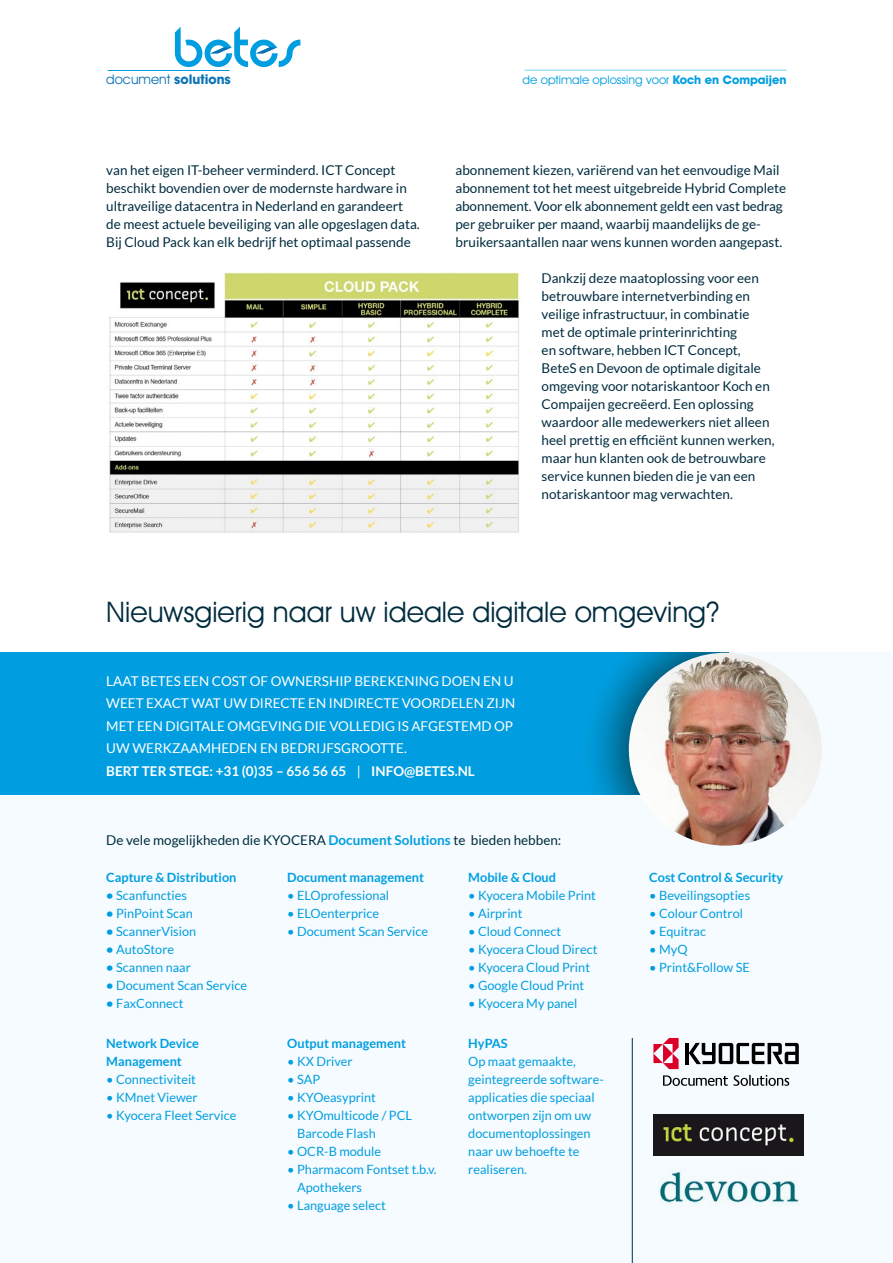
<style>
.page{position:relative;width:893px;height:1263px;background:#fff}
.page>*{position:absolute;margin:0;border:0;box-sizing:border-box;transform-origin:0 0}
.t1{font:28.5px "Avant Garde IT Cby BT";color:#002c3f}
.t2{font:13.5px/18px "Lato";color:#002c3f}
.t3{font:13.5px/22.5px "Lato";color:#fff}
.t4{font:700 13.5px "Avant Garde IT Cby BT";color:#0b72b5}
.t5{font:12.75px/18px "Lato";color:#009ee0}
.t6{font:700 12.75px/18px "Lato";color:#009ee0}
.t7{font:12px "Avant Garde IT Cby BT";color:#009ee0}
.s1{font-weight:400}
.s2{font-weight:700}
.s3{font-weight:700;color:#009ee0}
</style>
<div class="page">
<div style="left:0;top:653px;width:893px;height:610px;background:#f5fbfe"></div>
<div style="left:0;top:653px;width:716px;height:141px;background:#009ee0"></div>
<hr style="left:685px;top:1043px;width:3px;height:21px;background:#000">
<svg style="left:689px;top:1043px;width:110px;height:21px"></svg>
<svg style="left:663px;top:1075px;width:126px;height:11px"></svg>
<svg style="left:653px;top:1038px;width:26px;height:31px"></svg>
<img style="left:629px;top:653px;width:193px;height:193px;border-radius:96px">
<img style="left:653px;top:1114px;width:151px;height:41px">
<img style="left:659px;top:1171px;width:140px;height:32px">
<hr style="left:632px;top:1038px;width:1px;height:225px;background:#002c3f">
<svg style="left:175px;top:27px;width:125px;height:40px"></svg>
<hr style="left:108px;top:70px;width:121px;height:1px;background:#009ee0">
<img style="left:109px;top:272px;width:411px;height:261px">
<hr style="left:525px;top:70px;width:262px;height:1px;background:#009ee0">
<p class="t4" style="left:106px;top:71px;width:126px"><span class="s1">document</span> solutions</p>
<p class="t7" style="left:523px;top:73px;width:266px">de optimale oplossing voor <span class="s2">Koch en Compaijen</span></p>
<p class="t2" style="left:106px;top:161px;width:315px">van het eigen IT-beheer verminderd. ICT Concept beschikt bovendien over de modernste hardware in ultraveilige datacentra in Nederland en garandeert de meest actuele beveiliging van alle opgeslagen data.<br>Bij Cloud Pack kan elk bedrijf het optimaal passende</p>
<p class="t2" style="left:455px;top:161px;width:332px">abonnement kiezen, variërend van het eenvoudige Mail abonnement tot het meest uitgebreide Hybrid Complete abonnement. Voor elk abonnement geldt een vast bedrag per gebruiker per maand, waarbij maandelijks de ge&shy;bruikersaantallen naar wens kunnen worden aangepast.</p>
<p class="t2" style="left:542px;top:269px;width:234px">Dankzij deze maatoplossing voor een betrouwbare internetverbinding en veilige infrastructuur, in combinatie met de optimale printerinrichting<br>en software, hebben ICT Concept, BeteS en Devoon de optimale digitale omgeving voor notariskantoor Koch en Compaijen gecreëerd. Een oplossing waardoor alle medewerkers niet alleen heel prettig en efficiënt kunnen werken, maar hun klanten ook de betrouwbare service kunnen bieden die je van een notariskantoor mag verwachten.</p>
<h1 class="t1" style="left:106px;top:595px;width:614px">Nieuwsgierig naar uw ideale digitale omgeving?</h1>
<p class="t3" style="left:106px;top:669px;width:410px">LAAT BETES EEN COST OF OWNERSHIP BEREKENING DOEN EN U WEET EXACT WAT UW DIRECTE EN INDIRECTE VOORDELEN ZIJN MET EEN DIGITALE OMGEVING DIE VOLLEDIG IS AFGESTEMD OP UW WERKZAAMHEDEN EN BEDRIJFSGROOTTE.<br><span class="s2">BERT TER STEGE: +31 (0)35 – 656 56 65</span> | <span class="s2">INFO@BETES.NL</span></p>
<p class="t2" style="left:106px;top:831px;width:456px">De vele mogelijkheden die KYOCERA <span class="s3">Document Solutions</span> te bieden hebben:</p>
<p class="t6" style="left:106px;top:868px;width:132px">Capture &amp; Distribution</p>
<p class="t5" style="left:106px;top:887px;width:82px"><span class="s2">•</span> Scanfuncties</p>
<p class="t5" style="left:106px;top:905px;width:88px"><span class="s2">•</span> PinPoint Scan</p>
<p class="t5" style="left:106px;top:923px;width:91px"><span class="s2">•</span> ScannerVision</p>
<p class="t5" style="left:106px;top:941px;width:69px"><span class="s2">•</span> AutoStore</p>
<p class="t5" style="left:106px;top:959px;width:86px"><span class="s2">•</span> Scannen naar</p>
<p class="t5" style="left:106px;top:977px;width:142px"><span class="s2">•</span> Document Scan Service</p>
<p class="t5" style="left:106px;top:995px;width:79px"><span class="s2">•</span> FaxConnect</p>
<p class="t6" style="left:106px;top:1034px;width:94px">Network Device<br>Management</p>
<p class="t5" style="left:106px;top:1070px;width:91px">• Connectiviteit</p>
<p class="t5" style="left:106px;top:1088px;width:93px">• KMnet Viewer</p>
<p class="t5" style="left:106px;top:1106px;width:132px">• Kyocera Fleet Service</p>
<p class="t6" style="left:287px;top:868px;width:138px">Document management</p>
<p class="t5" style="left:287px;top:887px;width:103px">• ELOprofessional</p>
<p class="t5" style="left:287px;top:905px;width:93px">• ELOenterprice</p>
<p class="t5" style="left:287px;top:923px;width:142px">• Document Scan Service</p>
<p class="t6" style="left:287px;top:1034px;width:120px">Output management</p>
<p class="t5" style="left:287px;top:1052px;width:67px">• KX Driver</p>
<p class="t5" style="left:287px;top:1070px;width:35px">• SAP</p>
<p class="t5" style="left:287px;top:1088px;width:90px">• KYOeasyprint</p>
<p class="t5" style="left:297px;top:1106px;width:116px;text-indent:-10px">• KYOmulticode / PCL<br>Barcode Flash</p>
<p class="t5" style="left:287px;top:1142px;width:95px">• OCR-B module</p>
<p class="t5" style="left:297px;top:1160px;width:141px;text-indent:-10px">• Pharmacom Fontset t.b.v.<br>Apothekers</p>
<p class="t5" style="left:287px;top:1196px;width:100px">• Language select</p>
<p class="t6" style="left:468px;top:868px;width:89px">Mobile &amp; Cloud</p>
<p class="t5" style="left:468px;top:887px;width:129px">• Kyocera Mobile Print</p>
<p class="t5" style="left:468px;top:905px;width:56px">• Airprint</p>
<p class="t5" style="left:468px;top:923px;width:95px">• Cloud Connect</p>
<p class="t5" style="left:468px;top:941px;width:131px">• Kyocera Cloud Direct</p>
<p class="t5" style="left:468px;top:959px;width:123px">• Kyocera Cloud Print</p>
<p class="t5" style="left:468px;top:977px;width:118px">• Google Cloud Print</p>
<p class="t5" style="left:468px;top:995px;width:111px">• Kyocera My panel</p>
<p class="t6" style="left:468px;top:1034px;width:41px">HyPAS</p>
<p class="t5" style="left:468px;top:1052px;width:137px">Op maat gemaakte, geintegreerde software&shy;applicaties die speciaal ontworpen zijn om uw documentoplossingen naar uw behoefte te realiseren.</p>
<p class="t6" style="left:649px;top:869px;width:136px">Cost Control &amp; Security</p>
<p class="t5" style="left:649px;top:887px;width:102px">• Beveilingsopties</p>
<p class="t5" style="left:649px;top:905px;width:95px">• Colour Control</p>
<p class="t5" style="left:649px;top:923px;width:58px">• Equitrac</p>
<p class="t5" style="left:649px;top:941px;width:40px">• MyQ</p>
<p class="t5" style="left:649px;top:959px;width:102px">• Print&amp;Follow SE</p>
</div>
